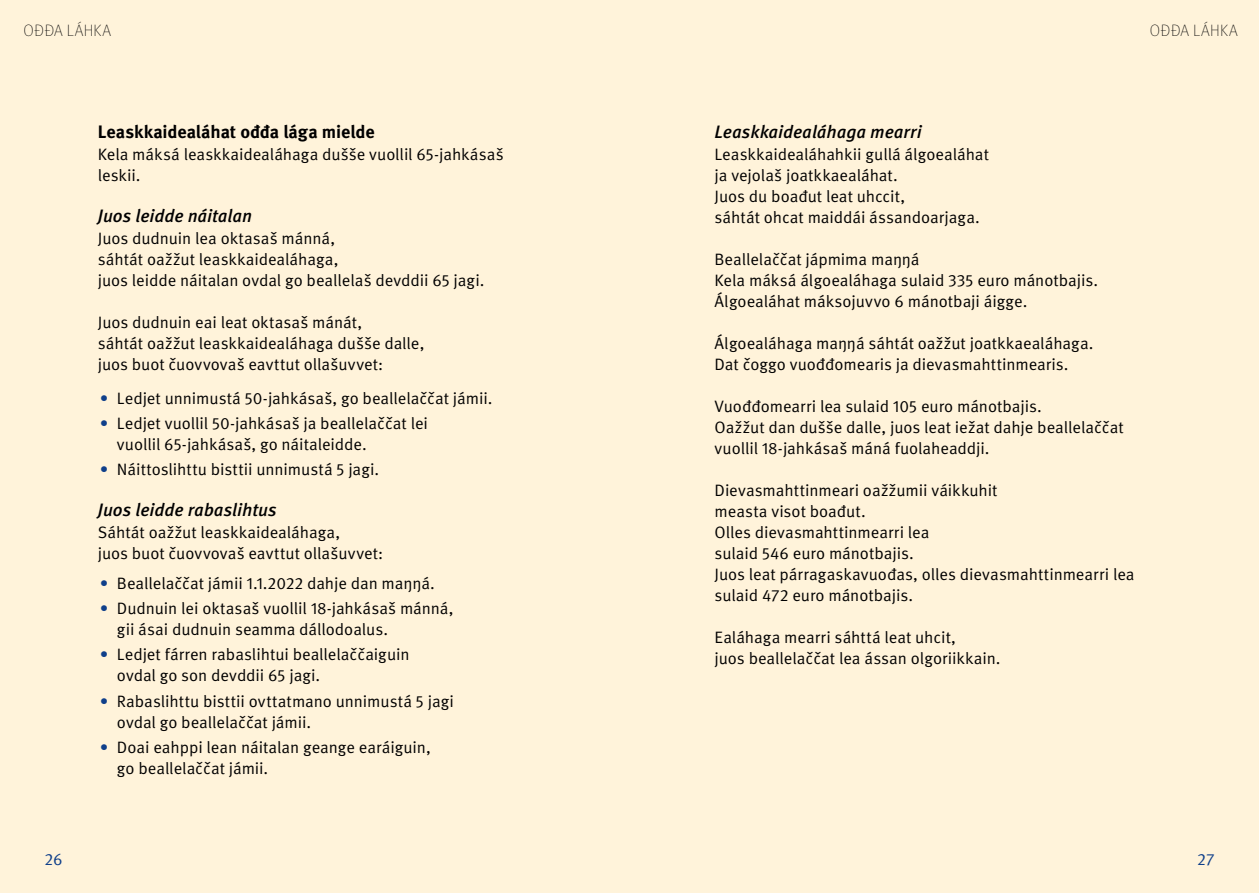
<style>
.page{position:relative;width:1259px;height:893px;background:#fff3da}
.page>*{position:absolute;margin:0;border:0;box-sizing:border-box;transform-origin:0 0}
.H4_otsikko{font:italic 500 18px "Meta Pro";letter-spacing:-.005em;color:#000}
.H3_otsikko{font:700 18px "Meta Pro";letter-spacing:-.005em;color:#000}
.Body_copy{font:16.5px/21px "Meta Pro Norm";letter-spacing:-.005em;color:#000}
.Bulletpoints{font:16.5px/21px "Meta Pro Norm";letter-spacing:-.005em;color:#000}
.t1{font:100 16.5px "Meta Pro";letter-spacing:.04em;color:#000}
.t2{font:16.5px "Meta Pro Norm";color:#0f3f8a}
.s1{color:#0f3f8a}
</style>
<div class="page">
<p class="t1" style="left:23px;top:19px;width:89px">OĐĐA LÁHKA</p>
<p class="t1" style="left:1150px;top:19px;width:89px">OĐĐA LÁHKA</p>
<h3 class="H3_otsikko" style="left:98px;top:117px;width:278px">Leaskkaidealáhat ođđa lága mielde</h3>
<p class="Body_copy" style="left:98px;top:143px;width:407px">Kela máksá leaskkaidealáhaga dušše vuollil 65-jahkásaš leskii.</p>
<p class="H4_otsikko" style="left:98px;top:201px;width:156px">Juos leidde náitalan</p>
<p class="Body_copy" style="left:98px;top:227px;width:388px">Juos dudnuin lea oktasaš mánná,<br>sáhtát oažžut leaskkaidealáhaga,<br>juos leidde náitalan ovdal go beallelaš devddii 65 jagi.</p>
<p class="Body_copy" style="left:98px;top:311px;width:328px">Juos dudnuin eai leat oktasaš mánát,<br>sáhtát oažžut leaskkaidealáhaga dušše dalle, juos buot čuovvovaš eavttut ollašuvvet:</p>
<p class="Bulletpoints" style="left:100px;top:386px;width:394px"><span class="s1">•</span> Ledjet unnimustá 50-jahkásaš, go beallelaččat jámii.</p>
<p class="Bulletpoints" style="left:117px;top:412px;width:313px;text-indent:-17px"><span class="s1">•</span> Ledjet vuollil 50-jahkásaš ja beallelaččat lei vuollil 65-jahkásaš, go náitaleidde.</p>
<p class="Bulletpoints" style="left:100px;top:458px;width:281px"><span class="s1">•</span> Náittoslihttu bisttii unnimustá 5 jagi.</p>
<p class="H4_otsikko" style="left:98px;top:496px;width:180px">Juos leidde rabaslihtus</p>
<p class="Body_copy" style="left:98px;top:521px;width:287px">Sáhtát oažžut leaskkaidealáhaga,<br>juos buot čuovvovaš eavttut ollašuvvet:</p>
<p class="Bulletpoints" style="left:100px;top:571px;width:336px"><span class="s1">•</span> Beallelaččat jámii 1.1.2022 dahje dan maŋŋá.</p>
<p class="Bulletpoints" style="left:117px;top:597px;width:338px;text-indent:-17px"><span class="s1">•</span> Dudnuin lei oktasaš vuollil 18-jahkásaš mánná, gii ásai dudnuin seamma dállodoalus.</p>
<p class="Bulletpoints" style="left:117px;top:643px;width:294px;text-indent:-17px"><span class="s1">•</span> Ledjet fárren rabaslihtui beallelaččaiguin ovdal go son devddii 65 jagi.</p>
<p class="Bulletpoints" style="left:117px;top:689px;width:338px;text-indent:-17px"><span class="s1">•</span> Rabaslihttu bisttii ovttatmano unnimustá 5 jagi ovdal go beallelaččat jámii.</p>
<p class="Bulletpoints" style="left:117px;top:736px;width:315px;text-indent:-17px"><span class="s1">•</span> Doai eahppi lean náitalan geange earáiguin, go beallelaččat jámii.</p>
<p class="H4_otsikko" style="left:714px;top:117px;width:209px">Leaskkaidealáhaga mearri</p>
<p class="Body_copy" style="left:714px;top:143px;width:276px">Leaskkaidealáhahkii gullá álgoealáhat ja vejolaš joatkkaealáhat.</p>
<p class="Body_copy" style="left:714px;top:185px;width:267px">Juos du boađut leat uhccit,<br>sáhtát ohcat maiddái ássandoarjaga.</p>
<p class="Body_copy" style="left:714px;top:248px;width:385px">Beallelaččat jápmima maŋŋá<br>Kela máksá álgoealáhaga sulaid 335 euro mánotbajis.</p>
<p class="Body_copy" style="left:714px;top:290px;width:314px">Álgoealáhat máksojuvvo 6 mánotbaji áigge.</p>
<p class="Body_copy" style="left:714px;top:332px;width:380px">Álgoealáhaga maŋŋá sáhtát oažžut joatkkaealáhaga.</p>
<p class="Body_copy" style="left:714px;top:353px;width:355px">Dat čoggo vuođđomearis ja dievasmahttinmearis.</p>
<p class="Body_copy" style="left:714px;top:395px;width:329px">Vuođđomearri lea sulaid 105 euro mánotbajis.</p>
<p class="Body_copy" style="left:714px;top:416px;width:411px">Oažžut dan dušše dalle, juos leat iežat dahje beallelaččat vuollil 18-jahkásaš máná fuolaheaddji.</p>
<p class="Body_copy" style="left:714px;top:479px;width:284px">Dievasmahttinmeari oažžumii váikkuhit measta visot boađut.</p>
<p class="Body_copy" style="left:714px;top:521px;width:216px">Olles dievasmahttinmearri lea sulaid 546 euro mánotbajis.</p>
<p class="Body_copy" style="left:714px;top:563px;width:421px">Juos leat párragaskavuođas, olles dievasmahttinmearri lea sulaid 472 euro mánotbajis.</p>
<p class="Body_copy" style="left:714px;top:626px;width:287px">Ealáhaga mearri sáhttá leat uhcit,<br>juos beallelaččat lea ássan olgoriikkain.</p>
<p class="t2" style="left:44px;top:847px;width:20px">26</p>
<p class="t2" style="left:1197px;top:847px;width:19px">27</p>
</div>
